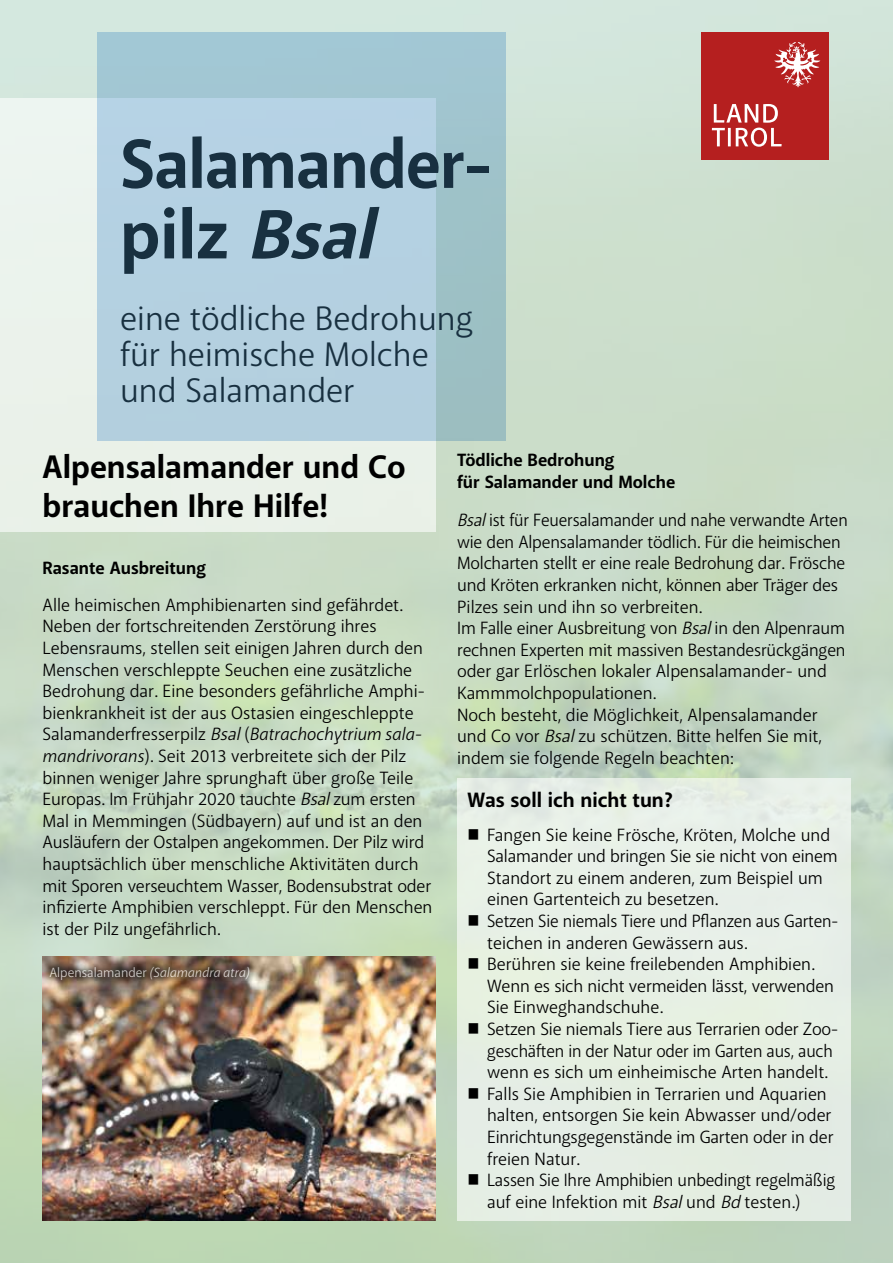
<style>
.page{position:relative;width:893px;height:1263px;background:#fff}
.page>*{position:absolute;margin:0;border:0;box-sizing:border-box;transform-origin:0 0}
.t1{font:700 70.5px/70.5px "Akagi Pro";letter-spacing:-.01em;color:#183040;scale:.96 1}
.t2{font:34.5px/36px "Akagi Pro";color:#183040}
.t3{font:700 33px/39.6px "Akagi Pro";color:#000}
.t4{font:700 21px "Akagi Pro";color:#000}
.t5{font:18px/21.6px "Akagi Pro";color:#000}
.t6{font:18px/21.6px "Akagi Pro";color:#000;scale:.96 1}
.t7{font:700 18px/21.6px "Akagi Pro";color:#000}
.t8{font:italic 13.5px "Akagi Pro";color:#fff}
.s1{font-style:italic}
.s2{font-style:normal}
</style>
<div class="page">
<img style="left:0;top:0;width:893px;height:1263px">
<div style="left:702px;top:32px;width:127px;height:127px;background:#b51f1f"></div>
<svg style="left:774px;top:42px;width:46px;height:45px"></svg>
<svg style="left:712px;top:104px;width:70px;height:43px"></svg>
<div style="left:0;top:98px;width:436px;height:434px;background:#eaf1e9"></div>
<svg style="left:98px;top:32px;width:408px;height:408px;background:#adccdb"></svg>
<img style="left:43px;top:957px;width:393px;height:263px">
<div style="left:457px;top:778px;width:393px;height:442px;background:#e6efe5"></div>
<div style="left:42px;top:959px;width:215px;height:28px;background:#000;opacity:.6"></div>
<h1 class="t1" style="left:120px;top:130px;width:388px">Salamander&shy;pilz <span class="s1">Bsal</span></h1>
<h2 class="t2" style="left:120px;top:301px;width:355px">eine tödliche Bedrohung für heimische Molche und Salamander</h2>
<h3 class="t3" style="left:43px;top:447px;width:365px">Alpensalamander und Co brauchen Ihre Hilfe!</h3>
<p class="t7" style="left:43px;top:558px;width:165px">Rasante Ausbreitung</p>
<p class="t5" style="left:43px;top:594px;width:391px">Alle heimischen Amphibienarten sind gefährdet.<br>Neben der fortschreitenden Zerstörung ihres Lebensraums, stellen seit einigen Jahren durch den Menschen verschleppte Seuchen eine zusätzliche Bedrohung dar. Eine besonders gefährliche Amphi&shy;bienkrankheit ist der aus Ostasien eingeschleppte Salamanderfresserpilz <span class="s1">Bsal</span>(<span class="s1">Batrachochytrium sala&shy;mandrivorans</span>). Seit 2013 verbreitete sich der Pilz binnen weniger Jahre sprunghaft über große Teile Europas. Im Frühjahr 2020 tauchte <span class="s1">Bsal</span>zum ersten Mal in Memmingen (Südbayern) auf und ist an den Ausläufern der Ostalpen angekommen. Der Pilz wird hauptsächlich über menschliche Aktivitäten durch mit Sporen verseuchtem Wasser, Bodensubstrat oder infizierte Amphibien verschleppt. Für den Menschen ist der Pilz ungefährlich.</p>
<p class="t8" style="left:49px;top:964px;width:202px"><span class="s2">Alpensalamander</span> (Salamandra atra)</p>
<p class="t7" style="left:457px;top:450px;width:220px">Tödliche Bedrohung<br>für Salamander und Molche</p>
<p class="t6" style="left:457px;top:509px;width:408px"><span class="s1">Bsal</span>ist für Feuersalamander und nahe verwandte Arten wie den Alpensalamander tödlich. Für die heimischen Molcharten stellt er eine reale Bedrohung dar. Frösche und Kröten erkranken nicht, können aber Träger des Pilzes sein und ihn so verbreiten.<br>Im Falle einer Ausbreitung von <span class="s1">Bsal</span>in den Alpenraum rechnen Experten mit massiven Bestandesrückgängen oder gar Erlöschen lokaler Alpensalamander- und Kammmolchpopulationen.<br>Noch besteht, die Möglichkeit, Alpensalamander und Co vor <span class="s1">Bsal</span>zu schützen. Bitte helfen Sie mit, indem sie folgende Regeln beachten:</p>
<p class="t4" style="left:468px;top:787px;width:207px">Was soll ich nicht tun?</p>
<p class="t5" style="left:487px;top:824px;width:352px;text-indent:-20px">■ Fangen Sie keine Frösche, Kröten, Molche und Salamander und bringen Sie sie nicht von einem Standort zu einem anderen, zum Beispiel um einen Gartenteich zu besetzen.</p>
<p class="t6" style="left:487px;top:910px;width:367px;text-indent:-20px">■ Setzen Sie niemals Tiere und Pflanzen aus Garten&shy;teichen in anderen Gewässern aus.</p>
<p class="t5" style="left:487px;top:953px;width:349px;text-indent:-19px">■ Berühren sie keine freilebenden Amphibien.<br>Wenn es sich nicht vermeiden lässt, verwenden<br>Sie Einweghandschuhe.</p>
<p class="t5" style="left:487px;top:1018px;width:353px;text-indent:-19px">■ Setzen Sie niemals Tiere aus Terrarien oder Zoo&shy;geschäften in der Natur oder im Garten aus, auch wenn es sich um einheimische Arten handelt.</p>
<p class="t5" style="left:487px;top:1083px;width:348px;text-indent:-19px">■ Falls Sie Amphibien in Terrarien und Aquarien halten, entsorgen Sie kein Abwasser und/oder Einrichtungsgegenstände im Garten oder in der freien Natur.</p>
<p class="t6" style="left:487px;top:1169px;width:364px;text-indent:-20px">■ Lassen Sie Ihre Amphibien unbedingt regelmäßig auf eine Infektion mit <span class="s1">Bsal</span>und <span class="s1">Bd</span> testen.)</p>
</div>
